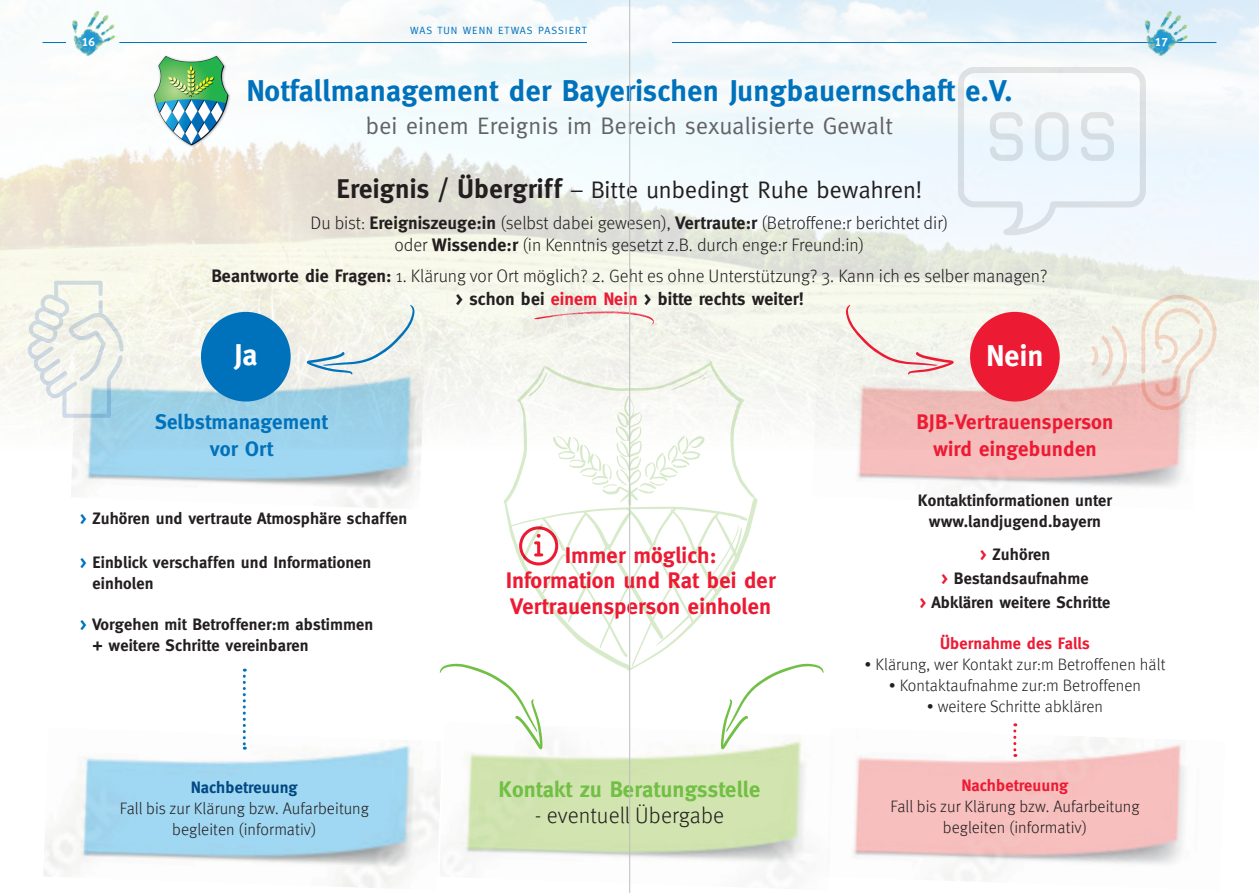
<style>
.page{position:relative;width:1259px;height:893px;background:#fff}
.page>*{position:absolute;margin:0;border:0;box-sizing:border-box;transform-origin:0 0}
.t1{font:700 30px "Meta";letter-spacing:.01em;color:#0072bc}
.t2{font:700 30px "Meta";color:#fff}
.t3{font:24px "Meta";color:#231f20}
.t4{font:24px "Meta";letter-spacing:.01em;color:#636366}
.t5{font:700 22.5px/25.5px "Meta";letter-spacing:.005em;color:#ed1a33;text-align:center}
.t6{font:700 22.5px "Meta";letter-spacing:.005em;color:#71bf44}
.t7{font:300 22.5px "Meta";letter-spacing:.005em;color:#231f20}
.t8{font:700 21px/27px "Meta";letter-spacing:.005em;color:#ed1a33;text-align:center}
.t9{font:700 21px/27px "Meta";letter-spacing:.005em;color:#0072bc;text-align:center}
.t10{font:300 18px/22.5px "Meta";color:#231f20;text-align:center}
.t11{font:700 16.5px/21px "Meta";letter-spacing:.005em;color:#231f20;text-align:center}
.t12{font:300 16.5px/21px "Meta";letter-spacing:.005em;color:#231f20;text-align:center}
.t13{font:700 16.5px "Meta";letter-spacing:.005em;color:#ed1a33}
.t14{font:700 16.5px "Meta";letter-spacing:.005em;color:#014883}
.t15{font:12px "Meta Plus Bold Caps";color:#fff}
.t16{font:10.5px "Meta";letter-spacing:.09em;color:#0072bc}
.s1{font-weight:700;font-size:27px}
.s2{font-weight:700}
.s3{font-weight:700;color:#ed1a33}
.s4{color:#0072bc}
.s5{color:#ed1a33}
</style>
<div class="page">
<img style="left:0;top:0;width:1259px;height:414px">
<img style="left:812px;top:352px;width:386px;height:150px">
<img style="left:71px;top:353px;width:353px;height:155px">
<img style="left:43px;top:731px;width:396px;height:157px">
<img style="left:439px;top:722px;width:373px;height:168px">
<img style="left:853px;top:730px;width:332px;height:151px">
<svg style="left:43px;top:42px;width:22px;height:1px"></svg>
<img style="left:65px;top:6px;width:55px;height:58px">
<hr style="left:672px;top:42px;width:544px;height:1px;background:#0072bc">
<img style="left:1138px;top:6px;width:55px;height:58px">
<hr style="left:119px;top:42px;width:468px;height:1px;background:#0072bc">
<img style="left:149px;top:49px;width:85px;height:103px">
<div style="left:970px;top:312px;width:89px;height:89px;background:#ed1a33;border-radius:50%"></div>
<div style="left:201px;top:312px;width:90px;height:89px;background:#0072bc;border-radius:50%"></div>
<svg style="left:440px;top:664px;width:102px;height:85px"></svg>
<svg style="left:307px;top:305px;width:107px;height:70px"></svg>
<svg style="left:846px;top:305px;width:107px;height:70px"></svg>
<svg style="left:721px;top:664px;width:102px;height:85px"></svg>
<svg style="left:243px;top:669px;width:3px;height:81px"></svg>
<svg style="left:1013px;top:723px;width:3px;height:34px"></svg>
<svg style="left:27px;top:281px;width:97px;height:137px"></svg>
<svg style="left:534px;top:311px;width:120px;height:13px"></svg>
<svg style="left:1091px;top:325px;width:36px;height:61px"></svg>
<svg style="left:1141px;top:295px;width:75px;height:115px"></svg>
<svg style="left:958px;top:67px;width:187px;height:168px"></svg>
<svg style="left:503px;top:361px;width:254px;height:309px"></svg>
<svg style="left:528px;top:372px;width:19px;height:24px"></svg>
<svg style="left:553px;top:396px;width:153px;height:110px"></svg>
<svg style="left:671px;top:371px;width:37px;height:19px"></svg>
<svg style="left:519px;top:526px;width:39px;height:39px"></svg>
<hr style="left:629px;top:0;width:1px;height:893px;background:#bcbdc0">
<p class="t16" style="left:410px;top:24px;width:178px">WAS TUN WENN ETWAS PASSIERT</p>
<p class="t15" style="left:82px;top:35px;width:14px">16</p>
<p class="t15" style="left:1155px;top:35px;width:14px">17</p>
<h1 class="t1" style="left:246px;top:73px;width:767px">Notfallmanagement der Bayerischen Jungbauernschaft e.V.</h1>
<h2 class="t4" style="left:366px;top:112px;width:529px">bei einem Ereignis im Bereich sexualisierte Gewalt</h2>
<h2 class="t3" style="left:337px;top:175px;width:587px"><span class="s1">Ereignis / Übergriff</span> – Bitte unbedingt Ruhe bewahren!</h2>
<p class="t10" style="left:311px;top:211px;width:639px">Du bist: <span class="s2">Ereigniszeuge:in</span> (selbst dabei gewesen), <span class="s2">Vertraute:r</span> (Betroffene:r berichtet dir) oder <span class="s2">Wissende:r</span> (in Kenntnis gesetzt z.B. durch enge:r Freund:in)</p>
<p class="t10" style="left:211px;top:265px;width:837px"><span class="s2">Beantworte die Fragen:</span> 1. Klärung vor Ort möglich? 2. Geht es ohne Unterstützung? 3. Kann ich es selber managen? <span class="s2">&gt; schon bei</span> <span class="s3">einem Nein</span> <span class="s2">&gt; bitte rechts weiter!</span></p>
<h1 class="t2" style="left:234px;top:337px;width:25px">Ja</h1>
<h1 class="t2" style="left:986px;top:338px;width:59px">Nein</h1>
<p class="t9" style="left:155px;top:408px;width:174px">Selbstmanagement vor Ort</p>
<p class="t11" style="left:80px;top:508px;width:329px"><span class="s4">&gt;</span> Zuhören und vertraute Atmosphäre schaffen</p>
<p class="t11" style="left:93px;top:552px;width:280px;text-align:left;text-indent:-13px"><span class="s4">&gt;</span> Einblick verschaffen und Informationen einholen</p>
<p class="t11" style="left:92px;top:614px;width:283px;text-align:left;text-indent:-12px"><span class="s4">&gt;</span> Vorgehen mit Betroffener:m abstimmen + weitere Schritte vereinbaren</p>
<p class="t14" style="left:191px;top:777px;width:108px">Nachbetreuung</p>
<p class="t12" style="left:120px;top:797px;width:251px">Fall bis zur Klärung bzw. Aufarbeitung begleiten (informativ)</p>
<p class="t5" style="left:506px;top:542px;width:271px">Immer möglich:<br>Information und Rat bei der<br>Vertrauensperson einholen</p>
<p class="t6" style="left:498px;top:776px;width:263px">Kontakt zu Beratungsstelle</p>
<p class="t7" style="left:535px;top:802px;width:191px">- eventuell Übergabe</p>
<p class="t8" style="left:916px;top:408px;width:198px">BJB-Vertrauensperson wird eingebunden</p>
<p class="t11" style="left:918px;top:490px;width:196px">Kontaktinformationen unter www.landjugend.bayern</p>
<p class="t11" style="left:919px;top:542px;width:193px;line-height:24px"><span class="s5">&gt;</span> Zuhören<br><span class="s5">&gt;</span> Bestandsaufnahme<br><span class="s5">&gt;</span> Abklären weitere Schritte</p>
<p class="t13" style="left:940px;top:634px;width:151px">Übernahme des Falls</p>
<p class="t12" style="left:864px;top:653px;width:302px">• Klärung, wer Kontakt zur:m Betroffenen hält</p>
<p class="t12" style="left:888px;top:674px;width:254px">• Kontaktaufnahme zur:m Betroffenen</p>
<p class="t12" style="left:926px;top:695px;width:178px">• weitere Schritte abklären</p>
<p class="t13" style="left:961px;top:776px;width:108px">Nachbetreuung</p>
<p class="t12" style="left:890px;top:796px;width:251px">Fall bis zur Klärung bzw. Aufarbeitung begleiten (informativ)</p>
</div>
